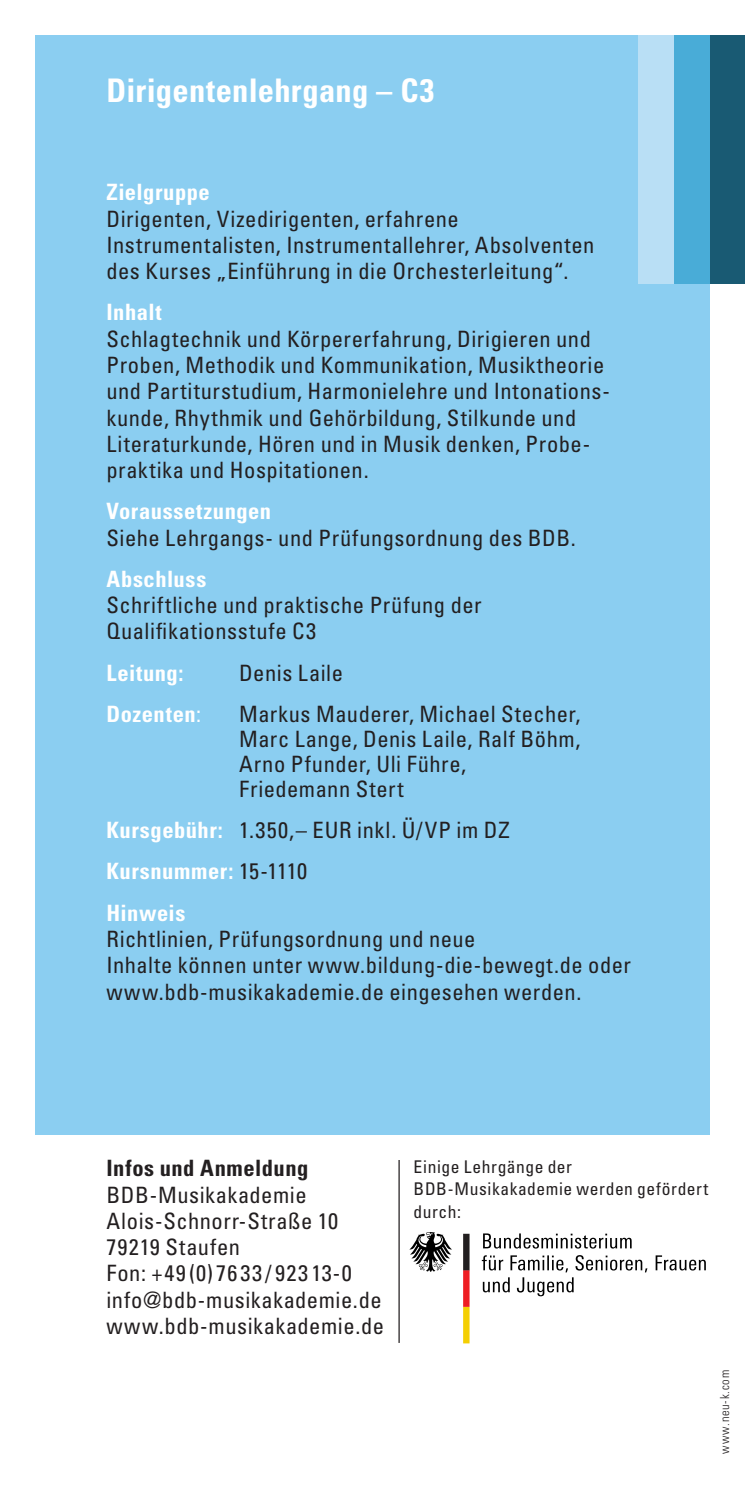
<style>
.page{position:relative;width:745px;height:1489px;background:#fff}
.page>*{position:absolute;margin:0;border:0;box-sizing:border-box;transform-origin:0 0}
.t1{font:700 condensed 32.5px "Univers LT Std";letter-spacing:.01em;color:#fff}
.t2{font:condensed 22.5px/26.2px "Univers LT Std";letter-spacing:.025em;color:#231f20}
.t3{font:700 condensed 22.5px "Univers LT Std";letter-spacing:.025em;color:#fff}
.t4{font:700 condensed 22.5px "Univers LT Std";letter-spacing:.025em;color:#231f20}
.t5{font:condensed 17.5px/22.5px "Univers LT Std";letter-spacing:.03em;color:#231f20}
.t6{font:300 condensed 12.5px "Univers LT Std";letter-spacing:.06em;color:#231f20}
.s1{font-weight:400}
.s2{font-weight:700;color:#fff}
</style>
<div class="page">
<div style="left:35px;top:35px;width:674px;height:1099px;background:#8bcef1"></div>
<div style="left:709px;top:35px;width:35px;height:248px;background:#195a73"></div>
<div style="left:673px;top:35px;width:36px;height:248px;background:#49acd7"></div>
<div style="left:638px;top:35px;width:35px;height:248px;background:#b9dff5"></div>
<svg style="left:463px;top:1233px;width:6px;height:110px"></svg>
<svg style="left:409px;top:1232px;width:42px;height:39px"></svg>
<svg style="left:483px;top:1233px;width:148px;height:15px"></svg>
<svg style="left:655px;top:1255px;width:50px;height:15px"></svg>
<svg style="left:481px;top:1255px;width:166px;height:41px"></svg>
<hr style="left:398px;top:1159px;width:1px;height:183px;background:#231f20">
<h1 class="t1" style="left:106px;top:70px;width:329px">Dirigentenlehrgang – C3</h1>
<p class="t3" style="left:106px;top:178px;width:105px">Zielgruppe</p>
<p class="t2" style="left:106px;top:205px;width:489px">Dirigenten, Vizedirigenten, erfahrene<br>Instrumentalisten, Instrumentallehrer, Absolventen des Kurses „Einführung in die Orchesterleitung“.</p>
<p class="t3" style="left:106px;top:298px;width:57px">Inhalt</p>
<p class="t2" style="left:106px;top:325px;width:504px">Schlagtechnik und Körpererfahrung, Dirigieren und Proben, Methodik und Kommunikation, Musiktheorie und Partiturstudium, Harmonielehre und Intonations&shy;kunde, Rhythmik und Gehörbildung, Stilkunde und Literaturkunde, Hören und in Musik denken, Probe&shy;praktika und Hospitationen.</p>
<p class="t3" style="left:106px;top:497px;width:166px">Voraussetzungen</p>
<p class="t2" style="left:106px;top:524px;width:470px">Siehe Lehrgangs- und Prüfungsordnung des BDB.</p>
<p class="t3" style="left:106px;top:565px;width:101px">Abschluss</p>
<p class="t2" style="left:106px;top:591px;width:376px">Schriftliche und praktische Prüfung der<br>Qualifikationsstufe C3</p>
<p class="t3" style="left:106px;top:658px;width:78px">Leitung:</p>
<p class="t2" style="left:239px;top:659px;width:105px">Denis Laile</p>
<p class="t3" style="left:106px;top:700px;width:96px">Dozenten<span class="s1">:</span></p>
<p class="t2" style="left:239px;top:701px;width:343px;line-height:25px">Markus Mauderer, Michael Stecher,<br>Marc Lange, Denis Laile, Ralf Böhm,<br>Arno Pfunder, Uli Führe,<br>Friedemann Stert</p>
<p class="t2" style="left:106px;top:809px;width:404px;line-height:41.2px"><span class="s2">Kursgebühr:</span> 1.350,– EUR inkl. Ü/VP im DZ<br><span class="s2">Kursnummer:</span> 15-1110<br><span class="s2">Hinweis</span></p>
<p class="t2" style="left:106px;top:925px;width:525px">Richtlinien, Prüfungsordnung und neue<br>Inhalte können unter www.bildung-die-bewegt.de oder www.bdb-musikakademie.de eingesehen werden.</p>
<p class="t4" style="left:106px;top:1154px;width:203px">Infos und Anmeldung</p>
<p class="t2" style="left:106px;top:1180px;width:279px">BDB-Musikakademie<br>Alois-Schnorr-Straße 10<br>79219 Staufen<br>Fon: +49(0)7633/92313-0 info@bdb-musikakademie.de www.bdb-musikakademie.de</p>
<p class="t5" style="left:413px;top:1154px;width:296px">Einige Lehrgänge der<br>BDB-Musikakademie werden gefördert durch:</p>
<p class="t6" style="left:716px;top:1453px;width:85px;rotate:-90deg">www.neu-k.com</p>
</div>
